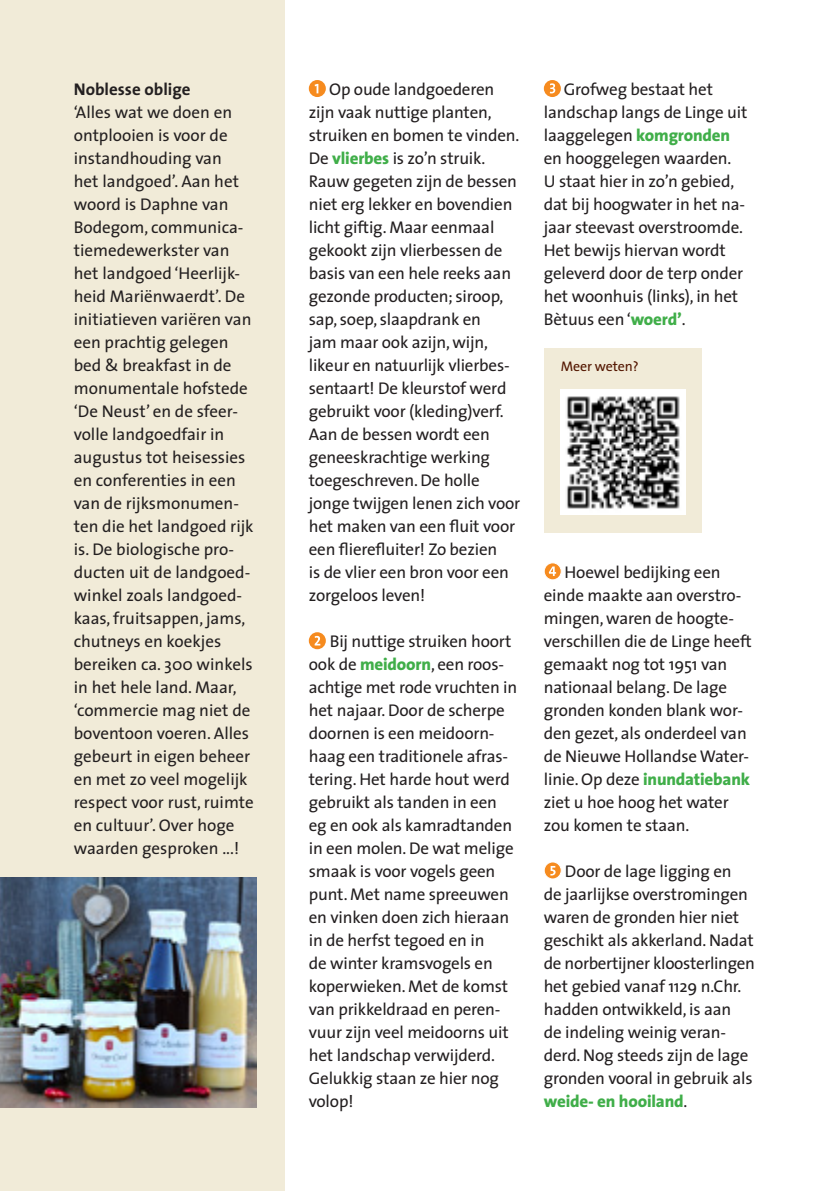
<style>
.page{position:relative;width:840px;height:1191px;background:#fff}
.page>*{position:absolute;margin:0;border:0;box-sizing:border-box;transform-origin:0 0}
.BROOD2{font:17px/23px "The Sans";letter-spacing:-.01em;color:#231f20}
.kadertekst_zwart{font:17px/23px "The Sans";color:#231f20}
.kaderkopje_zwart{font:700 17px "The Sans";color:#231f20}
.bijschrift{font:14px "The Sans";letter-spacing:-.01em;color:#531600}
.s1{font-weight:800;color:#40ae49}
</style>
<div class="page">
<div style="left:0;top:0;width:284px;height:1191px;background:#f1ebd8"></div>
<svg style="left:308px;top:80px;width:17px;height:17px"></svg>
<svg style="left:314px;top:84px;width:4px;height:9px"></svg>
<svg style="left:308px;top:632px;width:17px;height:17px"></svg>
<svg style="left:314px;top:636px;width:6px;height:9px"></svg>
<svg style="left:543px;top:80px;width:17px;height:17px"></svg>
<svg style="left:549px;top:83px;width:6px;height:10px"></svg>
<img style="left:0;top:877px;width:256px;height:230px">
<div style="left:543px;top:348px;width:158px;height:184px;background:#f1ebd8"></div>
<img style="left:560px;top:389px;width:125px;height:125px">
<svg style="left:544px;top:563px;width:17px;height:17px"></svg>
<div style="left:543px;top:562px;width:18px;height:18px;border:1px solid #fff;border-radius:50%"></div>
<svg style="left:548px;top:566px;width:7px;height:10px"></svg>
<svg style="left:544px;top:862px;width:17px;height:17px"></svg>
<div style="left:543px;top:861px;width:18px;height:18px;border:1px solid #fff;border-radius:50%"></div>
<svg style="left:550px;top:866px;width:5px;height:9px"></svg>
<p class="kaderkopje_zwart" style="left:74px;top:75px;width:118px">Noblesse oblige</p>
<p class="kadertekst_zwart" style="left:74px;top:100px;width:181px">‘Alles wat we doen en ontplooien is voor de instandhouding van<br>het landgoed’. Aan het woord is Daphne van<br>Bodegom, communica&shy;tiemedewerkster van het landgoed ‘Heerlijk&shy;heid Mariënwaerdt’. De initiatieven variëren van een prachtig gelegen bed &amp; breakfast in de monumentale hofstede ‘De Neust’ en de sfeer&shy;volle landgoedfair in augustus tot heisessies en conferenties in een van de rijksmonumen&shy;ten die het landgoed rijk is. De biologische pro&shy;ducten uit de landgoed&shy;winkel zoals landgoed&shy;kaas, fruitsappen, jams, chutneys en koekjes bereiken ca. 300 winkels in het hele land. Maar, ‘commercie mag niet de boventoon voeren. Alles gebeurt in eigen beheer en met zo veel mogelijk respect voor rust, ruimte en cultuur’. Over hoge waarden gesproken ...!</p>
<p class="BROOD2" style="left:308px;top:77px;width:213px;text-indent:20px">Op oude landgoederen zijn vaak nuttige planten, struiken en bomen te vinden.<br>De <span class="s1">vlierbes</span> is zo’n struik.<br>Rauw gegeten zijn de bessen niet erg lekker en bovendien licht giftig. Maar eenmaal gekookt zijn vlierbessen de basis van een hele reeks aan gezonde producten; siroop, sap, soep, slaapdrank en<br>jam maar ook azijn, wijn, likeur en natuurlijk vlierbes&shy;sentaart! De kleurstof werd gebruikt voor (kleding)verf.<br>Aan de bessen wordt een geneeskrachtige werking toegeschreven. De holle jonge twijgen lenen zich voor het maken van een fluit voor een flierefluiter! Zo bezien<br>is de vlier een bron voor een zorgeloos leven!</p>
<p class="BROOD2" style="left:308px;top:629px;width:210px;text-indent:21px">Bij nuttige struiken hoort ook de <span class="s1">meidoorn</span>, een roos&shy;achtige met rode vruchten in het najaar. Door de scherpe doornen is een meidoorn&shy;haag een traditionele afras&shy;tering. Het harde hout werd gebruikt als tanden in een eg en ook als kamradtanden in een molen. De wat melige smaak is voor vogels geen punt. Met name spreeuwen en vinken doen zich hieraan in de herfst tegoed en in<br>de winter kramsvogels en koperwieken. Met de komst van prikkeldraad en peren&shy;vuur zijn veel meidoorns uit het landschap verwijderd.<br>Gelukkig staan ze hier nog volop!</p>
<p class="BROOD2" style="left:543px;top:77px;width:205px;text-indent:20px">Grofweg bestaat het landschap langs de Linge uit laaggelegen <span class="s1">komgronden </span>en hooggelegen waarden.<br>U staat hier in zo’n gebied, dat bij hoogwater in het na&shy;jaar steevast overstroomde.<br>Het bewijs hiervan wordt geleverd door de terp onder het woonhuis (links), in het<br>Bètuus een ‘<span class="s1">woerd’</span>.</p>
<p class="bijschrift" style="left:560px;top:355px;width:79px">Meer weten?</p>
<p class="BROOD2" style="left:543px;top:560px;width:209px;text-indent:21px">Hoewel bedijking een einde maakte aan overstro&shy;mingen, waren de hoogte&shy;verschillen die de Linge heeft gemaakt nog tot 1951 van nationaal belang. De lage gronden konden blank wor&shy;den gezet, als onderdeel van de Nieuwe Hollandse Water&shy;linie. Op deze <span class="s1">inundatiebank </span>ziet u hoe hoog het water zou komen te staan.</p>
<p class="BROOD2" style="left:543px;top:859px;width:212px;text-indent:21px">Door de lage ligging en<br>de jaarlijkse overstromingen waren de gronden hier niet geschikt als akkerland. Nadat de norbertijner kloosterlingen het gebied vanaf 1129 n.Chr. hadden ontwikkeld, is aan<br>de indeling weinig veran&shy;derd. Nog steeds zijn de lage gronden vooral in gebruik als <span class="s1">weide- en hooiland</span>.</p>
</div>
